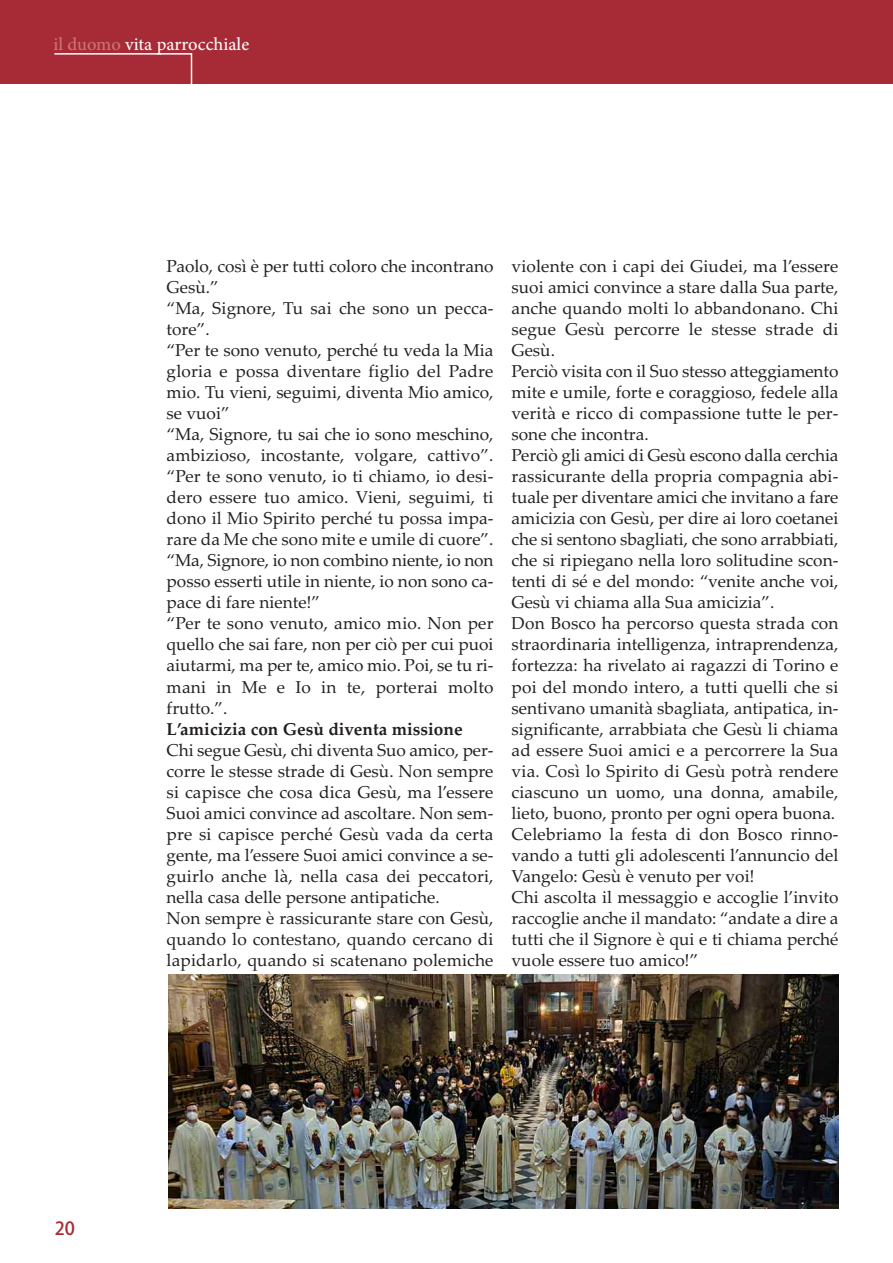
<style>
.page{position:relative;width:893px;height:1263px;background:#fff}
.page>*{position:absolute;margin:0;border:0;box-sizing:border-box;transform-origin:0 0}
.t1{font:18px "Adobe Hebrew";color:#fff}
.t2{font:18px "Adobe Heiti Std";color:#a72b36}
.t3{font:17.25px/21px "Palatino Linotype";color:#231f20}
.t4{font:700 17.25px "Palatino Linotype";color:#231f20}
.s1{color:#c97677}
</style>
<div class="page">
<div style="left:0;top:0;width:893px;height:84px;background:#a72b36"></div>
<svg style="left:54px;top:53px;width:139px;height:31px"></svg>
<img style="left:168px;top:975px;width:671px;height:234px">
<p class="t1" style="left:54px;top:38px;width:197px"><span class="s1">il duomo</span> vita parrocchiale</p>
<p class="t3" style="left:167px;top:255px;width:328px">Paolo, così è per tutti coloro che incontrano Gesù.”<br>“Ma, Signore, Tu sai che sono un pecca&shy;tore”.<br>“Per te sono venuto, perché tu veda la Mia gloria e possa diventare figlio del Padre mio. Tu vieni, seguimi, diventa Mio amico, se vuoi”<br>“Ma, Signore, tu sai che io sono meschino, ambizioso, incostante, volgare, cattivo”. “Per te sono venuto, io ti chiamo, io desi&shy;dero essere tuo amico. Vieni, seguimi, ti dono il Mio Spirito perché tu possa impa&shy;rare da Me che sono mite e umile di cuore”. “Ma, Signore, io non combino niente, io non posso esserti utile in niente, io non sono ca&shy;pace di fare niente!”<br>“Per te sono venuto, amico mio. Non per quello che sai fare, non per ciò per cui puoi aiutarmi, ma per te, amico mio. Poi, se tu ri&shy;mani in Me e Io in te, porterai molto frutto.”.</p>
<p class="t4" style="left:167px;top:718px;width:298px">L’amicizia con Gesù diventa missione</p>
<p class="t3" style="left:167px;top:739px;width:328px">Chi segue Gesù, chi diventa Suo amico, per&shy;corre le stesse strade di Gesù. Non sempre si capisce che cosa dica Gesù, ma l’essere Suoi amici convince ad ascoltare. Non sem&shy;pre si capisce perché Gesù vada da certa gente, ma l’essere Suoi amici convince a se&shy;guirlo anche là, nella casa dei peccatori, nella casa delle persone antipatiche.<br>Non sempre è rassicurante stare con Gesù, quando lo contestano, quando cercano di lapidarlo, quando si scatenano polemiche</p>
<p class="t3" style="left:512px;top:255px;width:328px">violente con i capi dei Giudei, ma l’essere suoi amici convince a stare dalla Sua parte, anche quando molti lo abbandonano. Chi segue Gesù percorre le stesse strade di Gesù.<br>Perciò visita con il Suo stesso atteggiamento mite e umile, forte e coraggioso, fedele alla verità e ricco di compassione tutte le per&shy;sone che incontra.<br>Perciò gli amici di Gesù escono dalla cerchia rassicurante della propria compagnia abi&shy;tuale per diventare amici che invitano a fare amicizia con Gesù, per dire ai loro coetanei che si sentono sbagliati, che sono arrabbiati, che si ripiegano nella loro solitudine scon&shy;tenti di sé e del mondo: “venite anche voi, Gesù vi chiama alla Sua amicizia”.<br>Don Bosco ha percorso questa strada con straordinaria intelligenza, intraprendenza, fortezza: ha rivelato ai ragazzi di Torino e poi del mondo intero, a tutti quelli che si sentivano umanità sbagliata, antipatica, in&shy;significante, arrabbiata che Gesù li chiama ad essere Suoi amici e a percorrere la Sua via. Così lo Spirito di Gesù potrà rendere ciascuno un uomo, una donna, amabile, lieto, buono, pronto per ogni opera buona.<br>Celebriamo la festa di don Bosco rinno&shy;vando a tutti gli adolescenti l’annuncio del Vangelo: Gesù è venuto per voi!<br>Chi ascolta il messaggio e accoglie l’invito raccoglie anche il mandato: “andate a dire a tutti che il Signore è qui e ti chiama perché vuole essere tuo amico!”</p>
<p class="t2" style="left:55px;top:1217px;width:22px">20</p>
</div>
